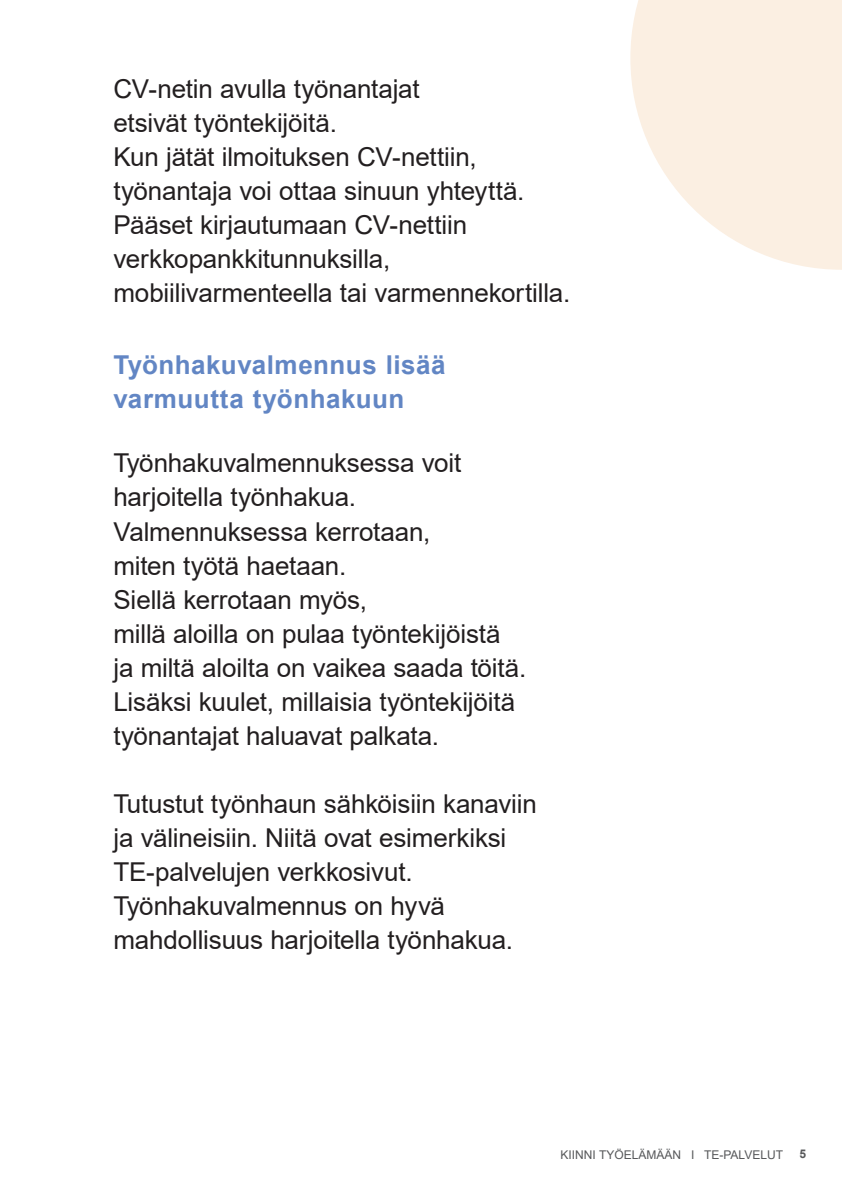
<style>
.page{position:relative;width:842px;height:1191px;background:#fff}
.page>*{position:absolute;margin:0;border:0;box-sizing:border-box;transform-origin:0 0}
.leipis_14_18{font:26px/34px "Arial";letter-spacing:-.01em;color:#231f20}
.otsikko_3{font:700 26px/34px "Arial";letter-spacing:.02em;color:#6286c4}
.t1{font:12px "Arial";color:#57585a}
.t2{font:700 12px "Arial";color:#57585a}
</style>
<div class="page">
<svg style="left:630px;top:0;width:212px;height:270px;fill:#fbefe2"></svg>
<p class="leipis_14_18" style="left:113px;top:72px;width:458px">CV-netin avulla työnantajat<br>etsivät työntekijöitä.<br>Kun jätät ilmoituksen CV-nettiin, työnantaja voi ottaa sinuun yhteyttä.<br>Pääset kirjautumaan CV-nettiin verkkopankkitunnuksilla, mobiilivarmenteella tai varmennekortilla.</p>
<h3 class="otsikko_3" style="left:113px;top:348px;width:334px">Työnhakuvalmennus lisää varmuutta työnhakuun</h3>
<p class="leipis_14_18" style="left:113px;top:446px;width:414px">Työnhakuvalmennuksessa voit harjoitella työnhakua.<br>Valmennuksessa kerrotaan,<br>miten työtä haetaan.<br>Siellä kerrotaan myös,<br>millä aloilla on pulaa työntekijöistä ja miltä aloilta on vaikea saada töitä.<br>Lisäksi kuulet, millaisia työntekijöitä työnantajat haluavat palkata.</p>
<p class="leipis_14_18" style="left:113px;top:786px;width:425px">Tutustut työnhaun sähköisiin kanaviin ja välineisiin. Niitä ovat esimerkiksi TE-palvelujen verkkosivut.<br>Työnhakuvalmennus on hyvä mahdollisuus harjoitella työnhakua.</p>
<p class="t1" style="left:560px;top:1146px;width:224px">KIINNI TYÖELÄMÄÄN I TE-PALVELUT</p>
<p class="t2" style="left:799px;top:1145px;width:8px">5</p>
</div>
